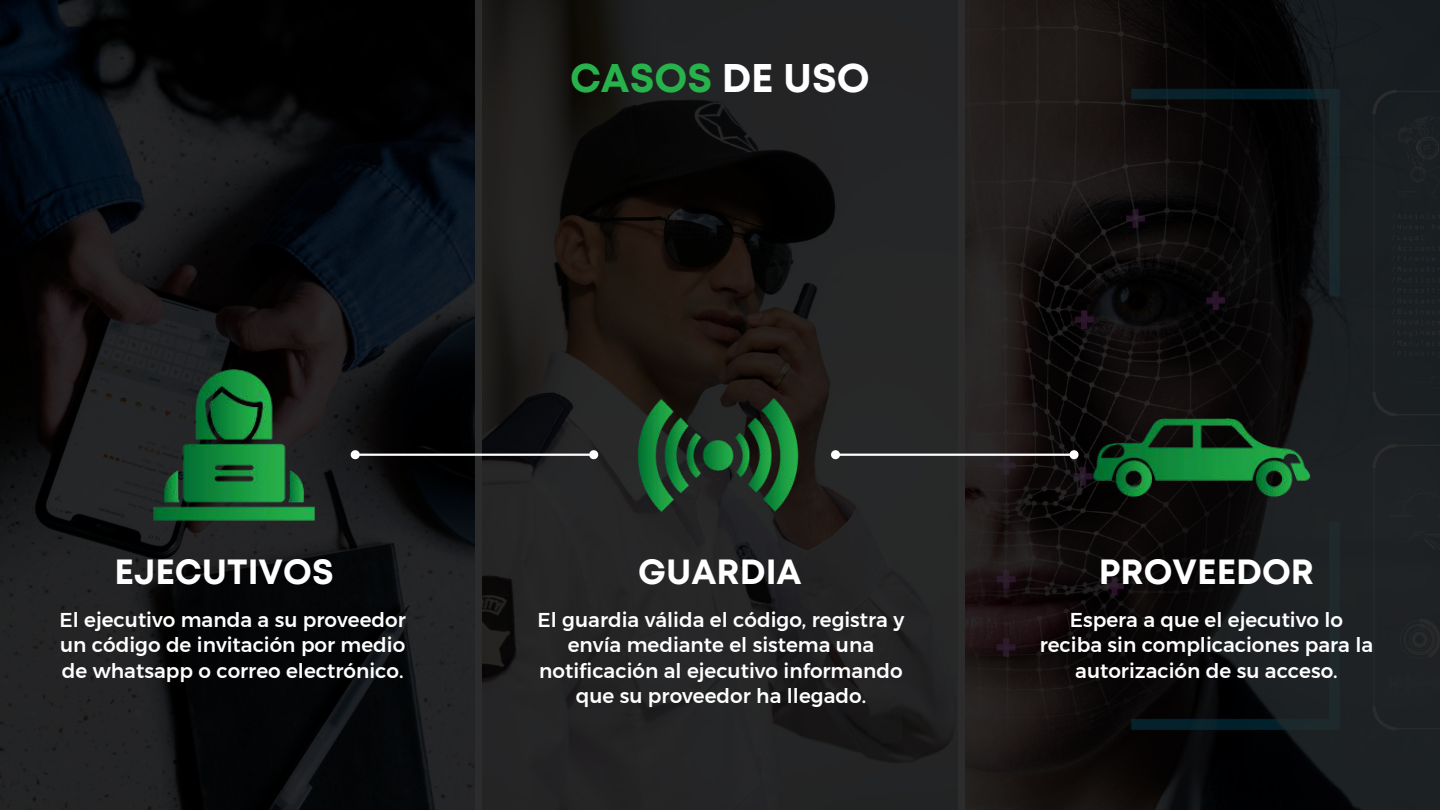
<style>
.page{position:relative;width:1440px;height:810px;background:#fff}
.page>*{position:absolute;margin:0;border:0;box-sizing:border-box;transform-origin:0 0}
.t1{font:700 40px "Mont";color:#28b24b}
.t2{font:700 35px "Mont";color:#fff}
.t3{font:20px/25.5px "Kief Montaser Medium";color:#fff;text-align:center}
.s1{color:#fff}
</style>
<div class="page">
<img style="left:0;top:0;width:1440px;height:810px">
<img style="left:137px;top:354px;width:192px;height:202px">
<img style="left:1088px;top:405px;width:237px;height:151px">
<img style="left:611px;top:388px;width:220px;height:133px">
<hr style="left:360px;top:454px;width:229px;height:2px;background:#fff">
<svg style="left:588px;top:448px;width:12px;height:13px"></svg>
<svg style="left:349px;top:448px;width:12px;height:13px"></svg>
<hr style="left:840px;top:454px;width:230px;height:2px;background:#fff">
<svg style="left:1068px;top:448px;width:12px;height:13px"></svg>
<svg style="left:829px;top:448px;width:13px;height:13px"></svg>
<h1 class="t1" style="left:570px;top:62px;width:301px">CASOS <span class="s1">DE USO</span></h1>
<h2 class="t2" style="left:115px;top:558px;width:221px">EJECUTIVOS</h2>
<h2 class="t2" style="left:638px;top:558px;width:165px">GUARDIA</h2>
<h2 class="t2" style="left:1099px;top:558px;width:217px">PROVEEDOR</h2>
<p class="t3" style="left:60px;top:607px;width:348px;text-align:justify">El ejecutivo manda a su proveedor un código de invitación por medio de whatsapp o correo electrónico.</p>
<p class="t3" style="left:538px;top:607px;width:368px">El guardia válida el código, registra y envía mediante el sistema una notificación al ejecutivo informando que su proveedor ha llegado.</p>
<p class="t3" style="left:1040px;top:607px;width:335px">Espera a que el ejecutivo lo reciba sin complicaciones para la autorización de su acceso.</p>
</div>
